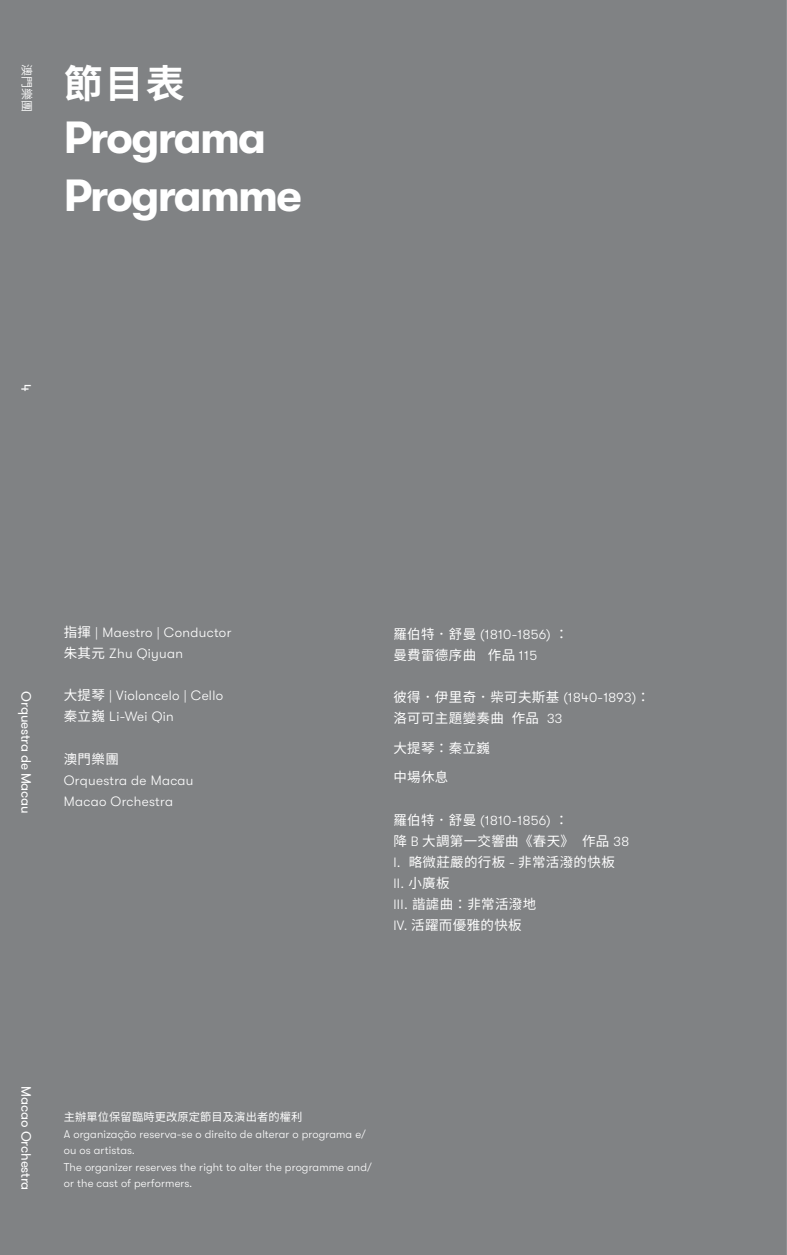
<style>
.page{position:relative;width:787px;height:1255px;background:#fff}
.page>*{position:absolute;margin:0;border:0;box-sizing:border-box;transform-origin:0 0}
.t1{font:700 45px/58.2px "GT Walsheim";letter-spacing:-.04em;color:#fff}
.t2{font:700 39px "Noto Sans CJ Ktc";color:#fff}
.t3{font:300 13.5px/21px "GT Walsheim";letter-spacing:.025em;color:#fff}
.t4{font:13.5px/21px "Noto Sans CJ Ktc";letter-spacing:.025em;color:#fff}
.t5{font:13.5px "GT Walsheim Pro";letter-spacing:-.015em;color:#fff}
.t6{font:600 12px "Noto Sans CJ Ktc";color:#fff}
.t7{font:300 11.25px/16.5px "GT Walsheim";letter-spacing:.01em;color:#fff}
.t8{font:11.25px "Noto Sans CJ Ktc";letter-spacing:.01em;color:#fff}
.s1{font-family:"Noto Sans CJ Ktc";font-weight:400}
.s2{font-family:"GT Walsheim";font-weight:300}
</style>
<div class="page">
<div style="left:0;top:0;width:787px;height:1254px;background:#808284"></div>
<hr style="left:786px;top:0;width:1px;height:1254px;background:#9d9fa2">
<p class="t6" style="left:34px;top:64px;width:49px;rotate:90deg">澳門樂團</p>
<h2 class="t2" style="left:64px;top:62px;width:122px">節目表</h2>
<h1 class="t1" style="left:64px;top:108px;width:239px">Programa<br>Programme</h1>
<p class="t5" style="left:35px;top:384px;width:9px;rotate:90deg">4</p>
<p class="t5" style="left:35px;top:691px;width:124px;rotate:90deg">Orquestra de Macau</p>
<p class="t3" style="left:64px;top:622px;width:169px"><span class="s1">指揮</span> | Maestro | Conductor<span class="s1">朱其元</span> Zhu Qiyuan</p>
<p class="t3" style="left:64px;top:685px;width:161px"><span class="s1">大提琴</span> | Violoncelo | Cello<span class="s1">秦立巍</span> Li-Wei Qin</p>
<p class="t4" style="left:64px;top:748px;width:57px">澳門樂團</p>
<p class="t3" style="left:64px;top:769px;width:131px">Orquestra de Macau<br>Macao Orchestra</p>
<p class="t3" style="left:393px;top:624px;width:176px"><span class="s1">羅伯特．舒曼</span> (1810-1856) <span class="s1">：</span></p>
<p class="t4" style="left:393px;top:645px;width:145px">曼費雷德序曲 作品 <span class="s2">115</span></p>
<p class="t4" style="left:393px;top:687px;width:258px">彼得．伊里奇．柴可夫斯基 <span class="s2">(1840-1893)</span>：洛可可主題變奏曲 作品 <span class="s2">33</span></p>
<p class="t4" style="left:393px;top:733px;width:98px;line-height:29.5px">大提琴：秦立巍中場休息</p>
<p class="t3" style="left:393px;top:809px;width:176px"><span class="s1">羅伯特．舒曼</span> (1810-1856) <span class="s1">：</span></p>
<p class="t4" style="left:393px;top:830px;width:237px">降 <span class="s2">B</span> 大調第一交響曲《春天》 作品 <span class="s2">38<br>I.</span> 略微莊嚴的行板 <span class="s2">-</span> 非常活潑的快板</p>
<p class="t3" style="left:393px;top:872px;width:58px">II. <span class="s1">小廣板</span></p>
<p class="t4" style="left:393px;top:893px;width:144px"><span class="s2">III.</span> 諧謔曲：非常活潑地<br><span class="s2">IV.</span> 活躍而優雅的快板</p>
<p class="t5" style="left:35px;top:1086px;width:106px;rotate:90deg">Macao Orchestra</p>
<p class="t8" style="left:64px;top:1110px;width:240px">主辦單位保留臨時更改原定節目及演出者的權利</p>
<p class="t7" style="left:64px;top:1125px;width:309px">A organização reserva-se o direito de alterar o programa e/ ou os artistas.<br>The organizer reserves the right to alter the programme and/ or the cast of performers.</p>
</div>
